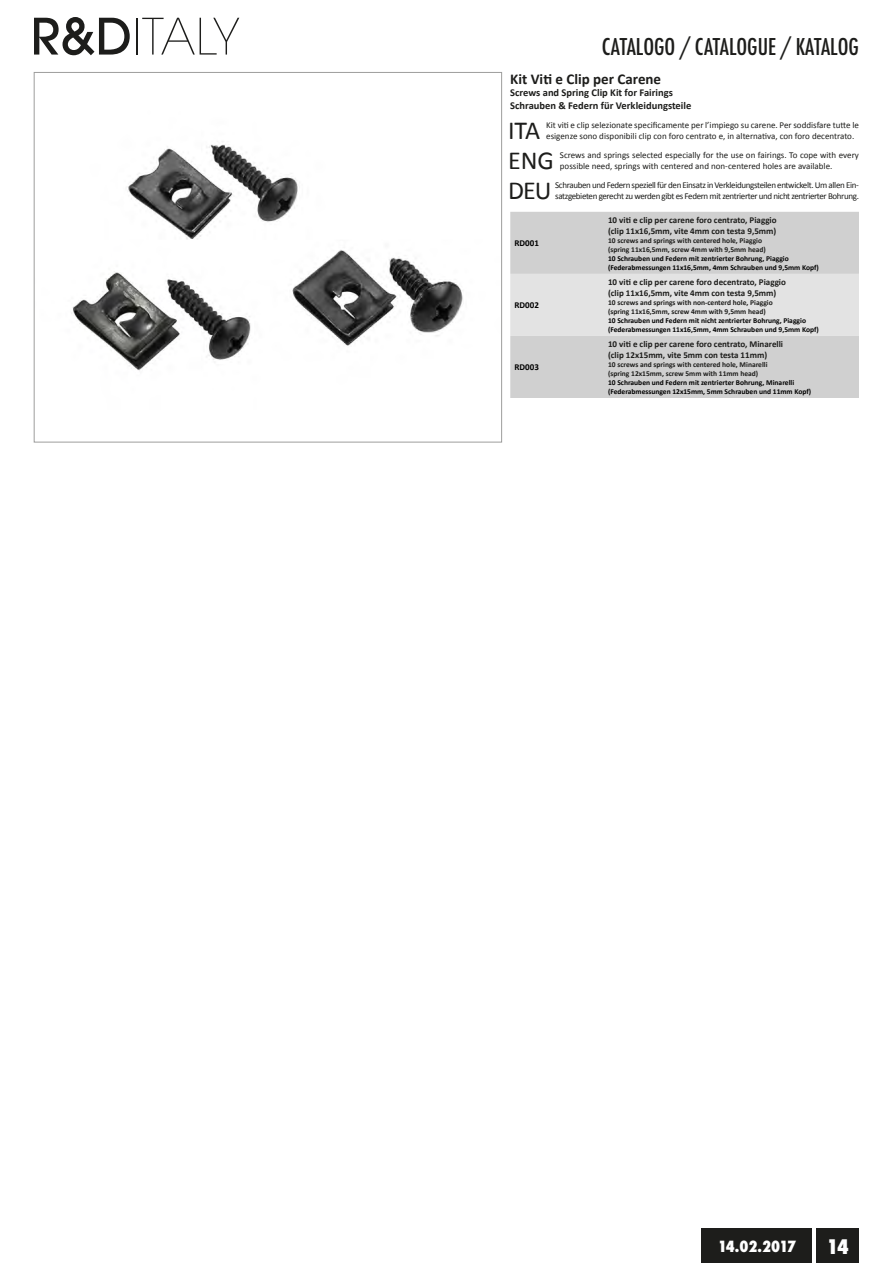
<style>
.page{position:relative;width:893px;height:1263px;background:#fff}
.page>*{position:absolute;margin:0;border:0;box-sizing:border-box;transform-origin:0 0}
.t1{font:25.95px "Calibri";letter-spacing:-.02em;color:#1d1d1b}
.t2{font:500 condensed 22.5px "Futura";color:#1d1d1b}
.t3{font:800 condensed 19.5px "Futura";color:#fff}
.t4{font:700 15px "Calibri";color:#1d1d1b}
.t5{font:800 condensed 15px "Futura";letter-spacing:-.06em;color:#fff}
.t6{font:700 10.5px/12.6px "Calibri";color:#1d1d1b}
.t7{font:9px/10.8px "Calibri";letter-spacing:-.01em;color:#1d1d1b}
.t8{font:700 9px/10.8px "Calibri";color:#1d1d1b}
.t9{font:9px/10.8px "Calibri";letter-spacing:-.04em;color:#1d1d1b}
.t10{font:700 9px "Calibri";color:#000}
.t11{font:700 7.5px/9px "Calibri";color:#000}
.t12{font:700 7.5px/9px "Calibri";color:#1d1d1b}
</style>
<div class="page">
<div style="left:816px;top:1229px;width:43px;height:34px;background:#1d1d1b"></div>
<div style="left:702px;top:1229px;width:110px;height:34px;background:#1d1d1b"></div>
<svg style="left:34px;top:17px;width:96px;height:38px"></svg>
<hr style="left:136px;top:18px;width:1px;height:37px;background:#1d1d1b">
<svg style="left:142px;top:18px;width:97px;height:37px"></svg>
<img style="left:71px;top:141px;width:392px;height:230px">
<div style="left:510px;top:212px;width:349px;height:186px;background:#d0d0d0"></div>
<div style="left:510px;top:274px;width:349px;height:62px;background:#e3e3e3"></div>
<h2 class="t2" style="left:602px;top:33px;width:259px">CATALOGO / CATALOGUE / KATALOG</h2>
<h3 class="t4" style="left:510px;top:69px;width:152px">Kit Viti e Clip per Carene</h3>
<h3 class="t6" style="left:510px;top:86px;width:183px">Screws and Spring Clip Kit for Fairings<br>Schrauben &amp; Federn für Verkleidungsteile</h3>
<h1 class="t1" style="left:508px;top:114px;width:34px">ITA</h1>
<p class="t7" style="left:546px;top:120px;width:314px">Kit viti e clip selezionate specificamente per l’impiego su carene. Per soddisfare tutte le esigenze sono disponibili clip con foro centrato e, in alternativa, con foro decentrato.</p>
<h1 class="t1" style="left:508px;top:144px;width:47px">ENG</h1>
<p class="t7" style="left:560px;top:150px;width:301px">Screws and springs selected especially for the use on fairings. To cope with every possible need, springs with centered and non-centered holes are available.</p>
<h1 class="t1" style="left:508px;top:174px;width:45px">DEU</h1>
<p class="t9" style="left:555px;top:180px;width:305px">Schrauben und Federn speziell für den Einsatz in Verkleidungsteilen entwickelt. Um allen Ein&shy;satzgebieten gerecht zu werden gibt es Federn mit zentrierter und nicht zentrierter Bohrung.</p>
<p class="t10" style="left:514px;top:237px;width:26px">RD001</p>
<p class="t8" style="left:608px;top:214px;width:170px">10 viti e clip per carene foro centrato, Piaggio (clip 11x16,5mm, vite 4mm con testa 9,5mm)</p>
<p class="t12" style="left:608px;top:236px;width:159px">10 screws and springs with centered hole, Piaggio (spring 11x16,5mm, screw 4mm with 9,5mm head)</p>
<p class="t11" style="left:608px;top:254px;width:212px">10 Schrauben und Federn mit zentrierter Bohrung, Piaggio (Federabmessungen 11x16,5mm, 4mm Schrauben und 9,5mm Kopf)</p>
<p class="t10" style="left:514px;top:300px;width:26px">RD002</p>
<p class="t10" style="left:514px;top:362px;width:26px">RD003</p>
<p class="t8" style="left:608px;top:276px;width:179px">10 viti e clip per carene foro decentrato, Piaggio (clip 11x16,5mm, vite 4mm con testa 9,5mm)</p>
<p class="t12" style="left:608px;top:298px;width:166px">10 screws and springs with non-centerd hole, Piaggio (spring 11x16,5mm, screw 4mm with 9,5mm head)</p>
<p class="t11" style="left:608px;top:316px;width:212px">10 Schrauben und Federn mit nicht zentrierter Bohrung, Piaggio (Federabmessungen 11x16,5mm, 4mm Schrauben und 9,5mm Kopf)</p>
<p class="t8" style="left:608px;top:339px;width:177px">10 viti e clip per carene foro centrato, Minarelli (clip 12x15mm, vite 5mm con testa 11mm)</p>
<p class="t12" style="left:608px;top:360px;width:161px">10 screws and springs with centered hole, Minarelli (spring 12x15mm, screw 5mm with 11mm head)</p>
<p class="t11" style="left:608px;top:378px;width:205px">10 Schrauben und Federn mit zentrierter Bohrung, Minarelli (Federabmessungen 12x15mm, 5mm Schrauben und 11mm Kopf)</p>
<h3 class="t5" style="left:718px;top:1236px;width:80px">14.02.2017</h3>
<h3 class="t3" style="left:826px;top:1233px;width:24px">14</h3>
</div>
